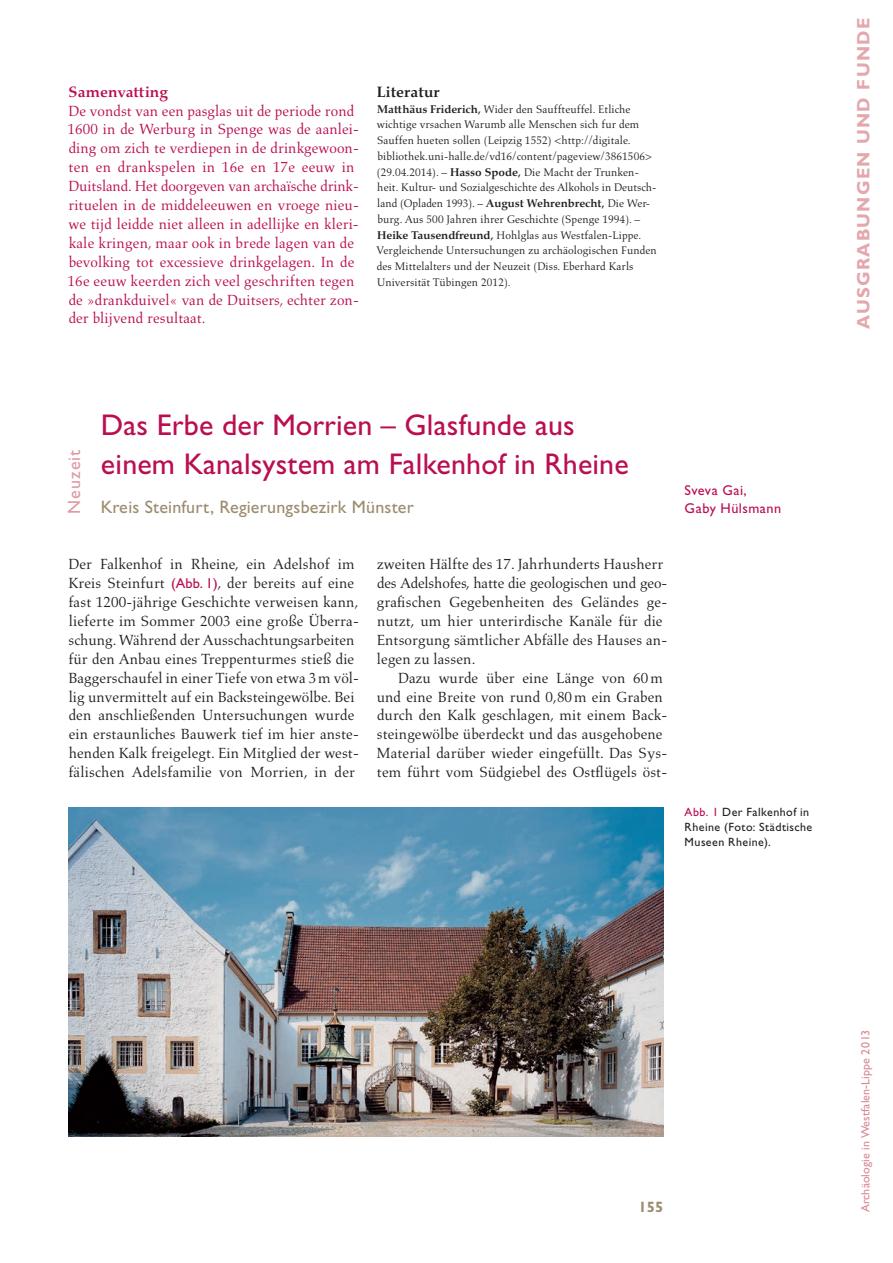
<style>
.page{position:relative;width:893px;height:1263px;background:#fff}
.page>*{position:absolute;margin:0;border:0;box-sizing:border-box;transform-origin:0 0}
.t1{font:30px/39px "Gill Sans Std";letter-spacing:.005em;color:#ba0e51}
.t2{font:18px "Gill Sans Std";letter-spacing:.01em;color:#9c8c6f}
.t3{font:18px "Gill Sans Std Bold 4";letter-spacing:.07em;color:#e3a7ac}
.t4{font:18px "Gill Sans Std";letter-spacing:.06em;color:#df9aa2}
.t5{font:15px/18.9px "Aldus LT Std";letter-spacing:.005em;color:#231f20}
.t6{font:15px/18.9px "Aldus LT Std";letter-spacing:.005em;color:#ba0e51}
.t7{font:700 15px "Aldus Nova";letter-spacing:.015em;color:#ba0e51}
.t8{font:15px "Aldus Nova Bold 2";letter-spacing:.015em;color:#231f20}
.t9{font:700 15px "Gill Sans Std";color:#9c8c6f}
.t10{font:14.25px/17.1px "Gill Sans Std";letter-spacing:.03em;color:#ba0e51}
.t11{font:12px/15px "Gill Sans Std";letter-spacing:.035em;color:#231f20}
.t12{font:12px "Gill Sans Std 4";letter-spacing:.01em;color:#d88a93}
.t13{font:11.25px/15.8px "Aldus LT Std";letter-spacing:.01em;color:#231f20}
.s1{font-family:"Aldus Nova Bold 2"}
.s2{font-family:"Aldus Nova";font-weight:700}
.s3{font-family:"Gill Sans Std";font-size:14.4px;color:#ba0e51}
.s4{color:#ba0e51}
</style>
<div class="page">
<img style="left:68px;top:808px;width:595px;height:328px">
<p class="t7" style="left:69px;top:83px;width:101px">Samenvatting</p>
<p class="t6" style="left:68px;top:101px;width:293px">De vondst van een pasglas uit de periode rond 1600 in de Werburg in Spenge was de aanlei&shy;ding om zich te verdiepen in de drinkgewoon&shy;ten en drankspelen in 16e en 17e eeuw in Duitsland. Het doorgeven van archaïsche drink&shy;rituelen in de middeleeuwen en vroege nieu&shy;we tijd leidde niet alleen in adellijke en kleri&shy;kale kringen, maar ook in brede lagen van de bevolking tot excessieve drinkgelagen. In de 16e eeuw keerden zich veel geschriften tegen de »drankduivel« van de Duitsers, echter zon&shy;der blijvend resultaat.</p>
<p class="t8" style="left:377px;top:83px;width:65px">Literatur</p>
<p class="t13" style="left:376px;top:101px;width:282px"><span class="s1">Matthäus Friderich,</span> Wider den Sauffteuffel. Etliche wichtige vrsachen Warumb alle Menschen sich fur dem Sauffen hueten sollen (Leipzig 1552) &lt;http://digitale. bibliothek.uni-halle.de/vd16/content/pageview/3861506&gt; (29.04.2014). – <span class="s2">Hasso Spode,</span> Die Macht der Trunken&shy;heit. Kultur- und Sozialgeschichte des Alkohols in Deutsch&shy;land (Opladen 1993). – <span class="s2">August Wehrenbrecht,</span> Die Wer&shy;burg. Aus 500 Jahren ihrer Geschichte (Spenge 1994). – <span class="s1">Heike Tausendfreund,</span> Hohlglas aus Westfalen-Lippe.<br>Vergleichende Untersuchungen zu archäologischen Funden des Mittelalters und der Neuzeit (Diss. Eberhard Karls Universität Tübingen 2012).</p>
<p class="t4" style="left:64px;top:514px;width:66px;rotate:-90deg">Neuzeit</p>
<h1 class="t1" style="left:101px;top:406px;width:529px">Das Erbe der Morrien – Glasfunde aus einem Kanalsystem am Falkenhof in Rheine</h1>
<p class="t2" style="left:101px;top:496px;width:314px">Kreis Steinfurt, Regierungsbezirk Münster</p>
<p class="t5" style="left:68px;top:555px;width:292px">Der Falkenhof in Rheine, ein Adelshof im Kreis Steinfurt <span class="s3">(Abb. 1)</span>, der bereits auf eine fast 1200-jährige Geschichte verweisen kann, lieferte im Sommer 2003 eine große Überra&shy;schung. Während der Ausschachtungsarbeiten für den Anbau eines Treppenturmes stieß die Baggerschaufel in einer Tiefe von etwa 3m völ&shy;lig unvermittelt auf ein Backsteingewölbe. Bei den anschließenden Untersuchungen wurde ein erstaunliches Bauwerk tief im hier anste&shy;henden Kalk freigelegt. Ein Mitglied der west&shy;fälischen Adelsfamilie von Morrien, in der</p>
<p class="t5" style="left:377px;top:555px;width:292px">zweiten Hälfte des 17. Jahrhunderts Hausherr des Adelshofes, hatte die geologischen und geo&shy;grafischen Gegebenheiten des Geländes ge&shy;nutzt, um hier unterirdische Kanäle für die Entsorgung sämtlicher Abfälle des Hauses an&shy;legen zu lassen.</p>
<p class="t5" style="left:377px;top:668px;width:292px;text-indent:22px">Dazu wurde über eine Länge von 60m und eine Breite von rund 0,80m ein Graben durch den Kalk geschlagen, mit einem Back&shy;steingewölbe überdeckt und das ausgehobene Material darüber wieder eingefüllt. Das Sys&shy;tem führt vom Südgiebel des Ostflügels öst-</p>
<p class="t10" style="left:685px;top:482px;width:98px">Sveva Gai,<br>Gaby Hülsmann</p>
<p class="t11" style="left:685px;top:805px;width:129px"><span class="s4">Abb. 1</span> Der Falkenhof in<br>Rheine (Foto: Städtische<br>Museen Rheine).</p>
<p class="t3" style="left:853px;top:329px;width:312px;rotate:-90deg">AUSGRABUNGEN UND FUNDE</p>
<p class="t9" style="left:638px;top:1198px;width:26px">155</p>
<p class="t12" style="left:859px;top:1212px;width:184px;rotate:-90deg">Archäologie in Westfalen-Lippe 2013</p>
</div>
